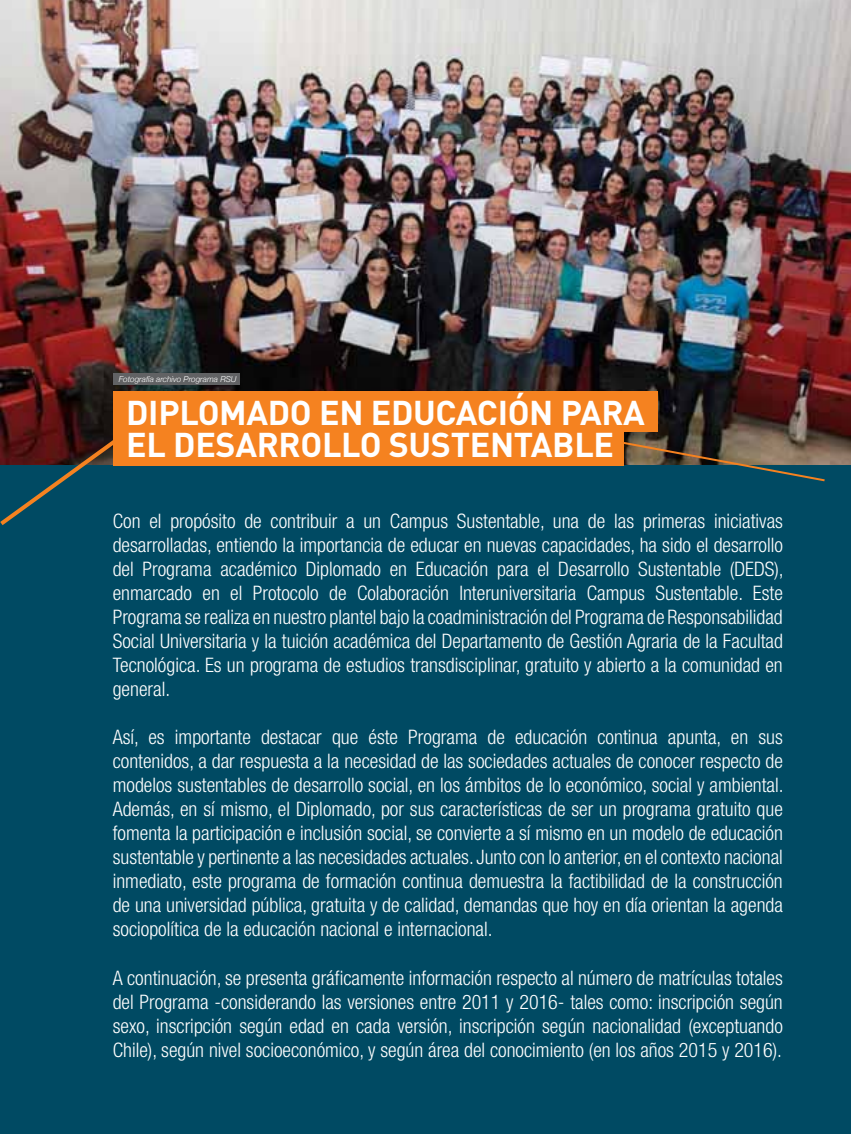
<style>
.page{position:relative;width:851px;height:1134px;background:#fff}
.page>*{position:absolute;margin:0;border:0;box-sizing:border-box;transform-origin:0 0}
.t1{font:700 34px/32px "DIN";letter-spacing:-.01em;color:#fff}
.t2{font:300 condensed 20px/24px "Helvetica Neue";color:#fff;text-align:justify}
.t3{font:italic 300 8.2px "Helvetica Neue";color:#fff}
</style>
<div class="page">
<img style="left:0;top:0;width:850px;height:465px">
<div style="left:0;top:465px;width:850px;height:669px;background:#004a63"></div>
<div style="left:113px;top:391px;width:544px;height:41px;background:#f58220"></div>
<div style="left:113px;top:424px;width:510px;height:42px;background:#f58220"></div>
<svg style="left:0;top:435px;width:113px;height:90px"></svg>
<svg style="left:623px;top:439px;width:203px;height:43px"></svg>
<div style="left:113px;top:374px;width:127px;height:11px;background:#616264"></div>
<p class="t3" style="left:119px;top:372px;width:119px">Fotografía archivo Programa RSU</p>
<h1 class="t1" style="left:126px;top:395px;width:520px">DIPLOMADO EN EDUCACIÓN PARA<br>EL DESARROLLO SUSTENTABLE</h1>
<p class="t2" style="left:113px;top:509px;width:672px">Con el propósito de contribuir a un Campus Sustentable, una de las primeras iniciativas desarrolladas, entiendo la importancia de educar en nuevas capacidades, ha sido el desarrollo del Programa académico Diplomado en Educación para el Desarrollo Sustentable (DEDS), enmarcado en el Protocolo de Colaboración Interuniversitaria Campus Sustentable. Este Programa se realiza en nuestro plantel bajo la coadministración del Programa de Responsabilidad Social Universitaria y la tuición académica del Departamento de Gestión Agraria de la Facultad Tecnológica. Es un programa de estudios transdisciplinar, gratuito y abierto a la comunidad en general.</p>
<p class="t2" style="left:113px;top:725px;width:672px">Así, es importante destacar que éste Programa de educación continua apunta, en sus contenidos, a dar respuesta a la necesidad de las sociedades actuales de conocer respecto de modelos sustentables de desarrollo social, en los ámbitos de lo económico, social y ambiental.<br>Además, en sí mismo, el Diplomado, por sus características de ser un programa gratuito que fomenta la participación e inclusión social, se convierte a sí mismo en un modelo de educación sustentable y pertinente a las necesidades actuales. Junto con lo anterior, en el contexto nacional inmediato, este programa de formación continua demuestra la factibilidad de la construcción de una universidad pública, gratuita y de calidad, demandas que hoy en día orientan la agenda sociopolítica de la educación nacional e internacional.</p>
<p class="t2" style="left:113px;top:965px;width:671px">A continuación, se presenta gráficamente información respecto al número de matrículas totales del Programa -considerando las versiones entre 2011 y 2016- tales como: inscripción según sexo, inscripción según edad en cada versión, inscripción según nacionalidad (exceptuando Chile), según nivel socioeconómico, y según área del conocimiento (en los años 2015 y 2016).</p>
</div>
